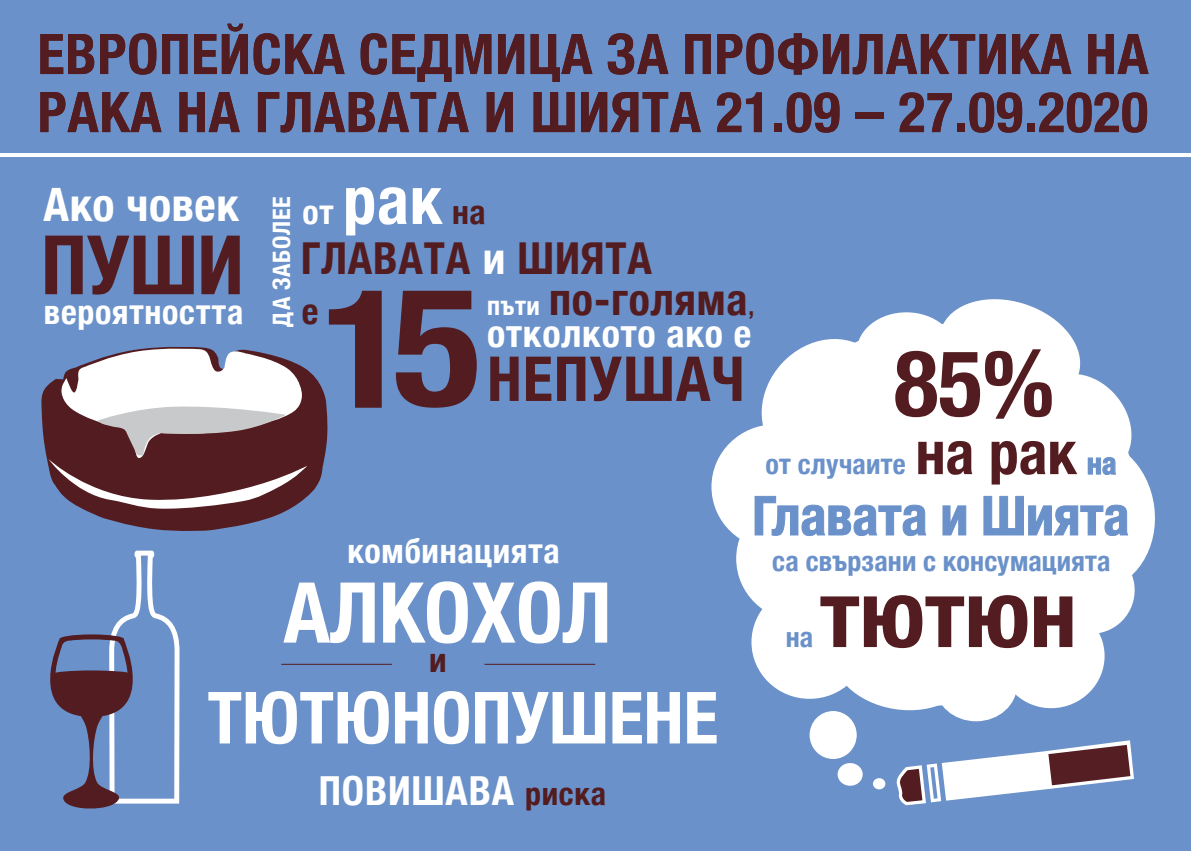
<style>
.page{position:relative;width:1191px;height:851px;background:#fff}
.page>*{position:absolute;margin:0;border:0;box-sizing:border-box;transform-origin:0 0}
.t1{font:700 condensed 94px "Helvetica Neue";color:#531c20}
.t2{font:700 condensed 84px "Helvetica Neue";color:#fff}
.t3{font:700 condensed 82px "Helvetica Neue";color:#531c20}
.t4{font:700 condensed 72px "Helvetica Neue";color:#fff}
.t5{font:700 condensed 66.6px "Helvetica Neue";color:#fff}
.t6{font:700 condensed 62px "Helvetica Neue";letter-spacing:.02em;color:#531c20}
.t7{font:700 condensed 56px/58px "Helvetica Neue";letter-spacing:.015em;color:#531c20}
.t8{font:700 condensed 54px "Helvetica Neue";color:#6a91c9}
.t9{font:700 condensed 46px "Helvetica Neue";letter-spacing:.015em;color:#fff}
.t10{font:700 condensed 44px "Helvetica Neue";letter-spacing:.02em;color:#531c20}
.t11{font:700 condensed 40px "Helvetica Neue";letter-spacing:.02em;color:#fff}
.t12{font:700 condensed 38px "Helvetica Neue";letter-spacing:.02em;color:#fff}
.t13{font:700 condensed 36px "Helvetica Neue";color:#531c20}
.t14{font:700 condensed 34px "Helvetica Neue";letter-spacing:.02em;color:#fff}
.t15{font:700 condensed 34px "Helvetica Neue";color:#531c20}
.t16{font:700 condensed 28px "Helvetica Neue";letter-spacing:.005em;color:#6a91c9}
.t17{font:700 condensed 24px "Helvetica Neue";letter-spacing:.03em;color:#fff}
.s1{font-size:33.8px}
.s2{font-size:33.8px;color:#531c20}
.s3{color:#fff}
.s4{font-size:26px;color:#fff}
.s5{font-size:24px}
.s6{font-size:60px;color:#531c20}
.s7{font-size:30px}
.s8{font-size:32px;color:#531c20}
</style>
<div class="page">
<div style="left:0;top:0;width:1191px;height:850px;background:#6a91c9"></div>
<svg style="left:50px;top:550px;width:129px;height:259px"></svg>
<hr style="left:281px;top:663px;width:111px;height:1px;background:#531c20">
<hr style="left:484px;top:663px;width:111px;height:1px;background:#531c20">
<div style="left:711px;top:424px;width:128px;height:125px;background:#fff;border-radius:50%"></div>
<div style="left:736px;top:496px;width:128px;height:125px;background:#fff;border-radius:50%"></div>
<div style="left:935px;top:648px;width:82px;height:73px;background:#fff;border-radius:50%"></div>
<svg style="left:896px;top:740px;width:238px;height:65px"></svg>
<div style="left:809px;top:711px;width:47px;height:47px;background:#fff;border-radius:50%"></div>
<div style="left:837px;top:763px;width:25px;height:22px;background:#fff;border-radius:50%"></div>
<div style="left:873px;top:778px;width:12px;height:11px;background:#fff;border-radius:50%"></div>
<svg style="left:754px;top:299px;width:401px;height:416px"></svg>
<svg style="left:41px;top:346px;width:287px;height:185px"></svg>
<svg style="left:48px;top:347px;width:259px;height:162px;background:#9b8389"></svg>
<svg style="left:329px;top:291px;width:53px;height:116px"></svg>
<svg style="left:396px;top:291px;width:81px;height:116px"></svg>
<hr style="left:0;top:153px;width:1191px;height:4px;background:#fff">
<p class="t7" style="left:38px;top:24px;width:1112px">ЕВРОПЕЙСКА СЕДМИЦА ЗА ПРОФИЛАКТИКА НА<br>РАКА НА ГЛАВАТА И ШИЯТА 21.09 – 27.09.2020</p>
<p class="t9" style="left:43px;top:177px;width:197px">Ако човек</p>
<h3 class="t3" style="left:41px;top:215px;width:204px">ПУШИ</h3>
<p class="t14" style="left:44px;top:292px;width:201px">вероятността</p>
<p class="t17" style="left:267px;top:326px;width:132px;rotate:-90deg">ДА ЗАБОЛЕЕ</p>
<p class="t5" style="left:303px;top:160px;width:185px"><span class="s1">от</span> рак <span class="s2">на</span></p>
<p class="t10" style="left:301px;top:231px;width:352px">ГЛАВАТА <span class="s3">и</span> ШИЯТА</p>
<p class="t13" style="left:302px;top:289px;width:18px">е</p>
<p class="t10" style="left:487px;top:272px;width:269px"><span class="s4">пъти</span> по-голяма<span class="s5">,</span></p>
<p class="t12" style="left:487px;top:310px;width:266px">отколкото ако е</p>
<p class="t6" style="left:487px;top:341px;width:259px">НЕПУШАЧ</p>
<p class="t14" style="left:347px;top:530px;width:214px">комбинацията</p>
<p class="t16" style="left:765px;top:447px;width:352px">от случаите <span class="s6">на рак</span> <span class="s7">на</span></p>
<p class="t8" style="left:752px;top:483px;width:379px">Главата и Шията</p>
<p class="t16" style="left:772px;top:544px;width:340px">са свързани с консумацията</p>
<h2 class="t2" style="left:283px;top:561px;width:329px">АЛКОХОЛ</h2>
<p class="t15" style="left:429px;top:639px;width:19px">и</p>
<p class="t16" style="left:785px;top:620px;width:29px">на</p>
<h1 class="t1" style="left:820px;top:556px;width:258px">тютюн</h1>
<p class="t4" style="left:207px;top:674px;width:512px">ТЮТЮНОПУШЕНЕ</p>
<p class="t11" style="left:319px;top:766px;width:289px">ПОВИШАВА <span class="s8">риска</span></p>
</div>
